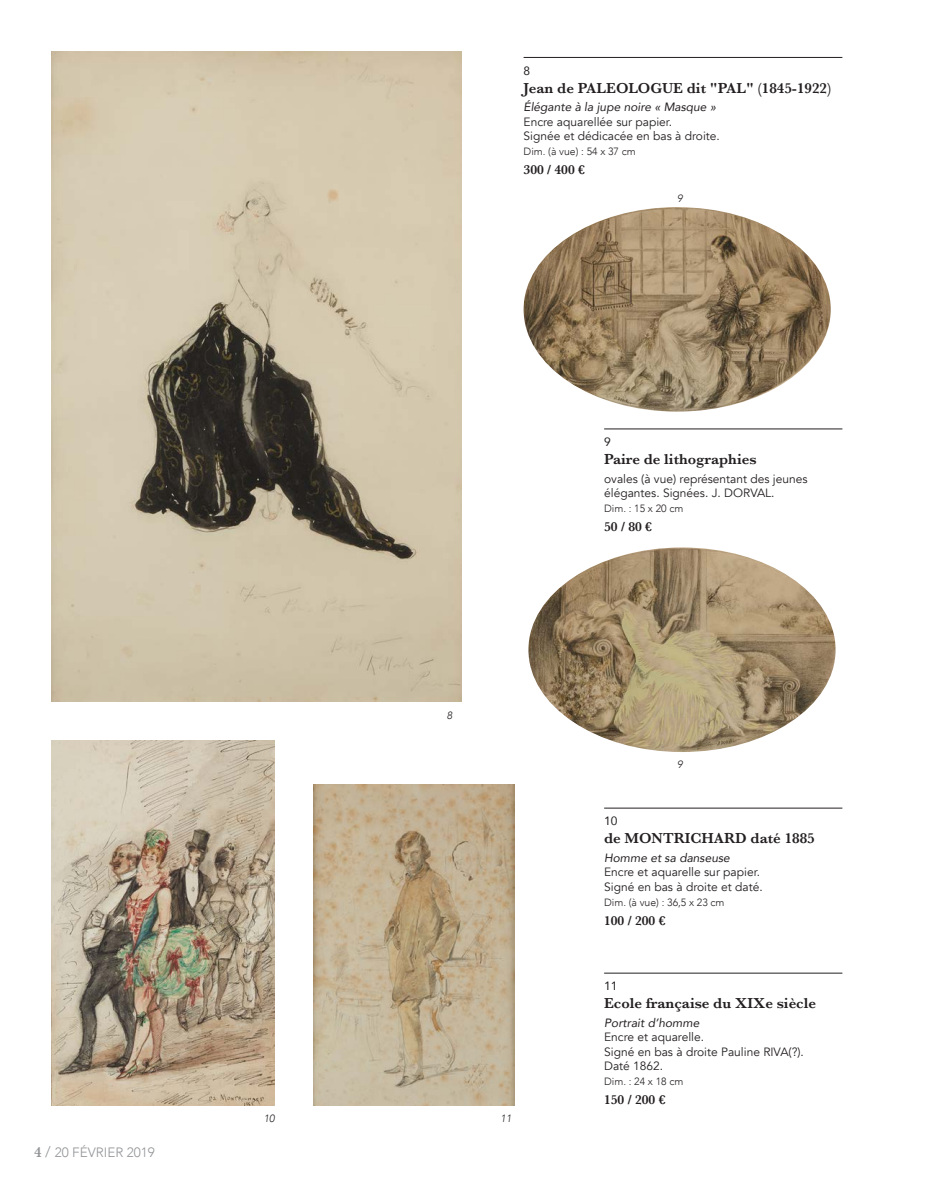
<style>
.page{position:relative;width:936px;height:1191px;background:#fff}
.page>*{position:absolute;margin:0;border:0;box-sizing:border-box;transform-origin:0 0}
.t1{font:600 15px "Baskerville";color:#231f20}
.t2{font:600 13.5px "Baskerville";color:#231f20}
.t3{font:300 13.5px "Avenir";color:#939598}
.t4{font:12px/14.4px "Avenir";color:#231f20}
.t5{font:italic 12px "Avenir";color:#231f20}
.t6{font:12px "Avenir";color:#231f20}
.t7{font:300 10.5px "Avenir";color:#231f20}
.t8{font:italic 300 10.5px "Avenir";color:#231f20}
.s1{font-family:"Baskerville";font-weight:600;font-size:15px}
.s2{font-size:15px}
</style>
<div class="page">
<img style="left:51px;top:51px;width:411px;height:650px">
<hr style="left:523px;top:57px;width:319px;height:1px;background:#231f20">
<hr style="left:604px;top:429px;width:238px;height:1px;background:#231f20">
<img style="left:51px;top:741px;width:224px;height:365px">
<hr style="left:604px;top:808px;width:238px;height:1px;background:#231f20">
<img style="left:313px;top:784px;width:201px;height:322px">
<img style="left:523px;top:207px;width:307px;height:205px">
<img style="left:528px;top:547px;width:307px;height:205px">
<hr style="left:604px;top:973px;width:238px;height:1px;background:#231f20">
<p class="t3" style="left:34px;top:1143px;width:122px"><span class="s1">4</span> <span class="s2">/</span> 20 FÉVRIER 2019</p>
<p class="t6" style="left:523px;top:63px;width:8px">8</p>
<p class="t1" style="left:523px;top:79px;width:309px">Jean de PALEOLOGUE dit "PAL" (1845-1922)</p>
<p class="t5" style="left:523px;top:99px;width:194px">Élégante à la jupe noire « Masque »</p>
<p class="t4" style="left:523px;top:115px;width:198px">Encre aquarellée sur papier.<br>Signée et dédicacée en bas à droite.</p>
<p class="t7" style="left:523px;top:144px;width:114px">Dim. (à vue) : 54 x 37 cm</p>
<p class="t2" style="left:523px;top:162px;width:63px">300 / 400 €</p>
<p class="t8" style="left:677px;top:191px;width:7px">9</p>
<p class="t8" style="left:446px;top:709px;width:7px">8</p>
<p class="t8" style="left:264px;top:1111px;width:12px">10</p>
<p class="t8" style="left:500px;top:1111px;width:12px">11</p>
<p class="t6" style="left:604px;top:434px;width:8px">9</p>
<p class="t1" style="left:604px;top:451px;width:154px">Paire de lithographies</p>
<p class="t4" style="left:604px;top:472px;width:205px">ovales (à vue) représentant des jeunes élégantes. Signées. J. DORVAL.</p>
<p class="t7" style="left:604px;top:501px;width:81px">Dim. : 15 x 20 cm</p>
<p class="t2" style="left:604px;top:519px;width:49px">50 / 80 €</p>
<p class="t8" style="left:677px;top:757px;width:7px">9</p>
<p class="t6" style="left:604px;top:813px;width:15px">10</p>
<p class="t1" style="left:604px;top:830px;width:212px">de MONTRICHARD daté 1885</p>
<p class="t5" style="left:604px;top:850px;width:127px">Homme et sa danseuse</p>
<p class="t4" style="left:604px;top:865px;width:160px">Encre et aquarelle sur papier.<br>Signé en bas à droite et daté.</p>
<p class="t7" style="left:604px;top:895px;width:122px">Dim. (à vue) : 36,5 x 23 cm</p>
<p class="t2" style="left:604px;top:912px;width:63px">100 / 200 €</p>
<p class="t6" style="left:604px;top:978px;width:15px">11</p>
<p class="t1" style="left:604px;top:995px;width:213px">Ecole française du XIXe siècle</p>
<p class="t5" style="left:604px;top:1015px;width:97px">Portrait d’homme</p>
<p class="t4" style="left:604px;top:1030px;width:201px">Encre et aquarelle.<br>Signé en bas à droite Pauline RIVA(?).<br>Daté 1862.</p>
<p class="t7" style="left:604px;top:1074px;width:81px">Dim. : 24 x 18 cm</p>
<p class="t2" style="left:604px;top:1091px;width:63px">150 / 200 €</p>
</div>
